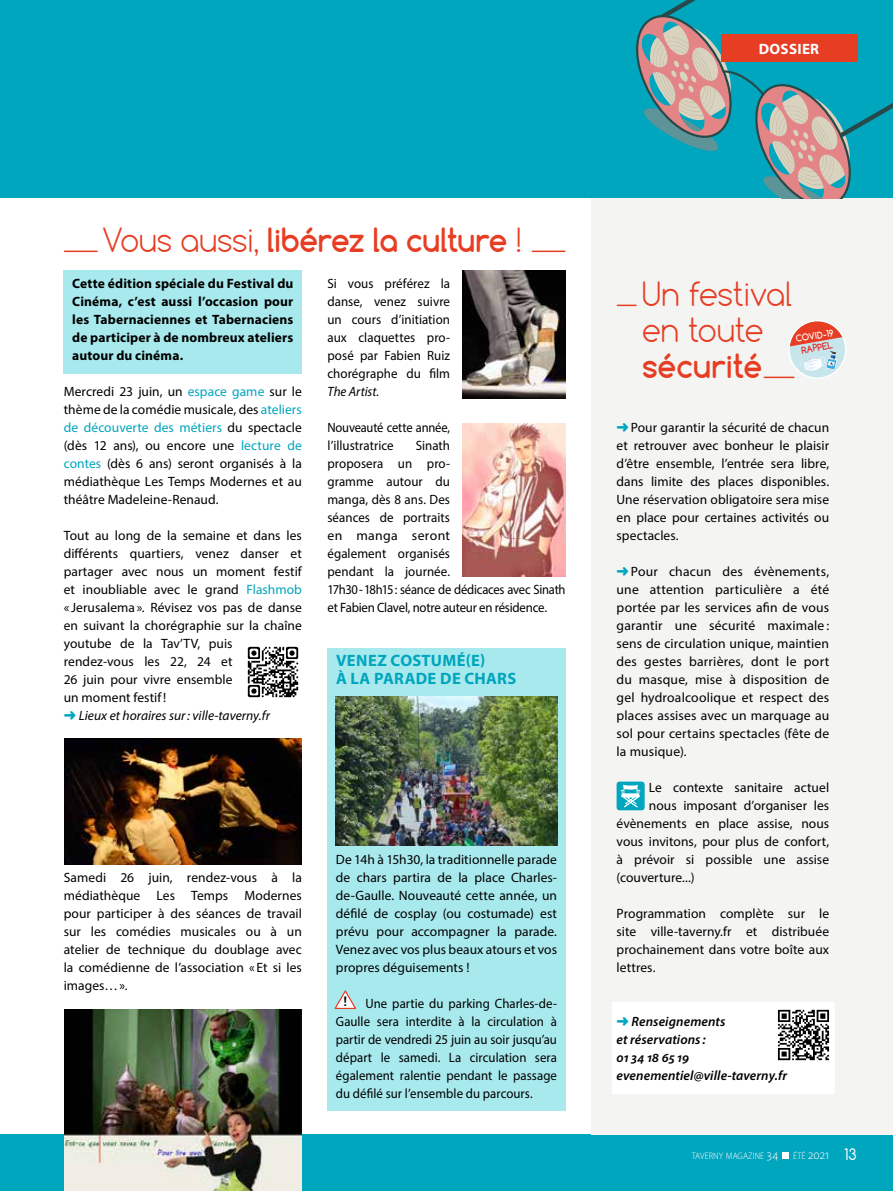
<style>
.page{position:relative;width:893px;height:1191px;background:#fff}
.page>*{position:absolute;margin:0;border:0;box-sizing:border-box;transform-origin:0 0}
.t1{font:700 31.5px "Comfortaa";letter-spacing:-.01em;color:#e63d23;scale:.95 1}
.t2{font:300 31.5px/36px "Comfortaa";letter-spacing:-.025em;color:#e63d23;scale:.96 1}
.t3{font:700 31.5px "Comfortaa";letter-spacing:-.01em;color:#e63d23;scale:.96 1}
.t4{font:700 16.5px/18px "Myriad Pro";letter-spacing:.02em;color:#00a5be}
.t5{font:700 15px "Myriad Pro";letter-spacing:.02em;color:#fff}
.t6{font:13.5px/18px "Myriad Pro";letter-spacing:.005em;color:#000;text-align:justify}
.t7{font:13.5px/18px "Myriad Pro";letter-spacing:.005em;color:#000;text-align:justify;scale:.96 1}
.t8{font:13.5px/18px "Myriad Pro";letter-spacing:.005em;color:#000;text-align:justify;scale:.95 1}
.t9{font:700 13.5px/18px "Myriad Pro";letter-spacing:.01em;color:#000;text-align:justify}
.t10{font:italic 600 13.5px/18px "Myriad Pro";letter-spacing:.005em;color:#000}
.t11{font:13.5px/18px "Myriad Pro";letter-spacing:.005em;color:#000;scale:.93 1}
.t12{font:13.2px "Arial Rounded MT Bold";color:#000}
.t13{font:300 semi-condensed 9.45px "Myriad Pro";letter-spacing:.005em;color:#fff}
.t14{font:700 9px "Comfortaa";color:#fff;scale:.95 1}
.t15{font:700 9px "Comfortaa";color:#e42321}
.s1{font-weight:300}
.s2{color:#00a5be}
.s3{font-style:italic}
.s4{font-size:13.5px}
.s5{font-family:"Comfortaa";font-weight:400;font-stretch:normal;font-size:15px}
</style>
<div class="page">
<div style="left:0;top:0;width:893px;height:198px;background:#00a5be"></div>
<div style="left:0;top:1134px;width:893px;height:57px;background:#00a5be"></div>
<div style="left:64px;top:270px;width:238px;height:103px;background:#a8e9ed"></div>
<div style="left:327px;top:648px;width:239px;height:463px;background:#a8e9ed"></div>
<div style="left:591px;top:198px;width:302px;height:936px;background:#f4f4f3"></div>
<img style="left:463px;top:270px;width:103px;height:129px">
<img style="left:463px;top:424px;width:103px;height:152px">
<img style="left:64px;top:738px;width:238px;height:126px">
<img style="left:336px;top:697px;width:222px;height:148px">
<img style="left:64px;top:1009px;width:238px;height:182px">
<hr style="left:65px;top:250px;width:32px;height:2px;background:#e63d23">
<hr style="left:532px;top:250px;width:33px;height:2px;background:#e63d23">
<svg style="left:617px;top:304px;width:19px;height:2px"></svg>
<hr style="left:764px;top:376px;width:30px;height:2px;background:#e63d23">
<img style="left:247px;top:646px;width:52px;height:52px">
<svg style="left:334px;top:990px;width:22px;height:19px"></svg>
<svg style="left:636px;top:0;width:257px;height:198px"></svg>
<div style="left:612px;top:1002px;width:223px;height:91px;background:#fff"></div>
<div style="left:617px;top:781px;width:28px;height:29px;background:#00a5be;border-radius:3px"></div>
<img style="left:620px;top:781px;width:21px;height:27px">
<img style="left:777px;top:1009px;width:53px;height:52px">
<svg style="left:788px;top:320px;width:58px;height:59px"></svg>
<div style="left:790px;top:321px;width:55px;height:56px;background:#c7e6ec;border-radius:50%"></div>
<svg style="left:790px;top:321px;width:52px;height:50px"></svg>
<div style="left:782px;top:1152px;width:7px;height:6px;background:#fff"></div>
<div style="left:721px;top:34px;width:136px;height:28px;background:#e63d23"></div>
<p class="t5" style="left:759px;top:39px;width:62px">DOSSIER</p>
<h1 class="t1" style="left:102px;top:220px;width:443px"><span class="s1">Vous aussi,</span> libérez la culture <span class="s1">!</span></h1>
<p class="t9" style="left:72px;top:274px;width:223px">Cette édition spéciale du Festival du Cinéma, c’est aussi l’occasion pour les Tabernaciennes et Tabernaciens de participer à de nombreux ateliers autour du cinéma.</p>
<p class="t6" style="left:64px;top:382px;width:240px">Mercredi 23 juin, un <span class="s2">espace game</span> sur le thème de la comédie musicale, des <span class="s2">ateliers de découverte des métiers</span> du spectacle (dès 12 ans), ou encore une <span class="s2">lecture de contes</span> (dès 6 ans) seront organisés à la médiathèque Les Temps Modernes et au théâtre Madeleine-Renaud.</p>
<p class="t6" style="left:64px;top:526px;width:240px;text-align:left">Tout au long de la semaine et dans les différents quartiers, venez danser et partager avec nous un moment festif et inoubliable avec le grand <span class="s2">Flashmob </span>« Jerusalema ». Révisez vos pas de danse en suivant la chorégraphie sur la chaîne youtube de la Tav’TV, puis rendez-vous les 22, 24 et<br>26 juin pour vivre ensemble<br>un moment festif!<br><span class="s2">➜</span> <span class="s3">Lieux et horaires sur: ville-taverny.fr</span></p>
<p class="t7" style="left:327px;top:274px;width:129px">Si vous préférez la danse, venez suivre un cours d’initiation aux claquettes pro&shy;posé par Fabien Ruiz chorégraphe du film <span class="s3">The Artist</span>.</p>
<p class="t11" style="left:327px;top:418px;width:133px">Nouveauté cette année, l’illustratrice</p>
<p class="t7" style="left:327px;top:436px;width:250px;text-align:left;text-indent:88px">Sinath<br>proposera un pro-<br>gramme autour du<br>manga, dès 8 ans. Des<br>séances de portraits<br>en manga seront<br>également organisés<br>pendant la journée.<br>17h30-18h15: séance de dédicaces avec Sinath et Fabien Clavel, notre auteur en résidence.</p>
<p class="t4" style="left:336px;top:651px;width:182px">VENEZ COSTUMÉ(E)<br>À LA PARADE DE CHARS</p>
<p class="t6" style="left:64px;top:868px;width:240px">Samedi 26 juin, rendez-vous à la médiathèque Les Temps Modernes pour participer à des séances de travail sur les comédies musicales ou à un atelier de technique du doublage avec la comédienne de l’association « Et si les images…».</p>
<p class="t6" style="left:336px;top:850px;width:223px">De 14h à 15h30, la traditionnelle parade de chars partira de la place Charles&shy;de-Gaulle. Nouveauté cette année, un défilé de cosplay (ou costumade) est prévu pour accompagner la parade.<br>Venez avec vos plus beaux atours et vos propres déguisements !</p>
<p class="t8" style="left:336px;top:994px;width:234px;text-indent:29px">Une partie du parking Charles-de-Gaulle sera interdite à la circulation à partir de vendredi 25 juin au soir jusqu’au départ le samedi. La circulation sera également ralentie pendant le passage du défilé sur l’ensemble du parcours.</p>
<p class="t12" style="left:343px;top:993px;width:6px">!</p>
<h1 class="t2" style="left:642px;top:276px;width:159px">Un festival en toute</h1>
<h1 class="t3" style="left:642px;top:346px;width:127px">sécurité</h1>
<p class="t14" style="left:795px;top:333px;width:42px;rotate:-10deg">COVID-19</p>
<p class="t15" style="left:800px;top:344px;width:33px;rotate:-10deg">RAPPEL</p>
<p class="t6" style="left:617px;top:418px;width:214px"><span class="s2">➜</span>Pour garantir la sécurité de chacun et retrouver avec bonheur le plaisir d’être ensemble, l’entrée sera libre, dans limite des places disponibles.<br>Une réservation obligatoire sera mise en place pour certaines activités ou spectacles.</p>
<p class="t6" style="left:617px;top:562px;width:214px"><span class="s2">➜</span>Pour chacun des évènements, une attention particulière a été portée par les services afin de vous garantir une sécurité maximale : sens de circulation unique, maintien des gestes barrières, dont le port du masque, mise à disposition de gel hydroalcoolique et respect des places assises avec un marquage au sol pour certains spectacles (fête de la musique).</p>
<p class="t6" style="left:649px;top:778px;width:182px">Le contexte sanitaire actuel</p>
<p class="t6" style="left:649px;top:796px;width:182px">nous imposant d’organiser les</p>
<p class="t6" style="left:617px;top:814px;width:214px">évènements en place assise, nous</p>
<p class="t6" style="left:617px;top:832px;width:214px">vous invitons, pour plus de confort,</p>
<p class="t6" style="left:617px;top:850px;width:214px">à prévoir si possible une assise</p>
<p class="t6" style="left:617px;top:868px;width:80px">(couverture...)</p>
<p class="t6" style="left:617px;top:904px;width:214px">Programmation complète sur le site ville-taverny.fr et distribuée prochainement dans votre boîte aux lettres.</p>
<p class="t10" style="left:617px;top:1012px;width:172px"><span class="s2">➜</span> Renseignements<br>et réservations:<br>01 34 18 65 19 evenementiel@ville-taverny.fr</p>
<p class="t13" style="left:692px;top:1149px;width:167px">TAVERNY MAGAZINE <span class="s4">34</span> ÉTÉ <span class="s4">2021</span> <span class="s5">13</span></p>
</div>
